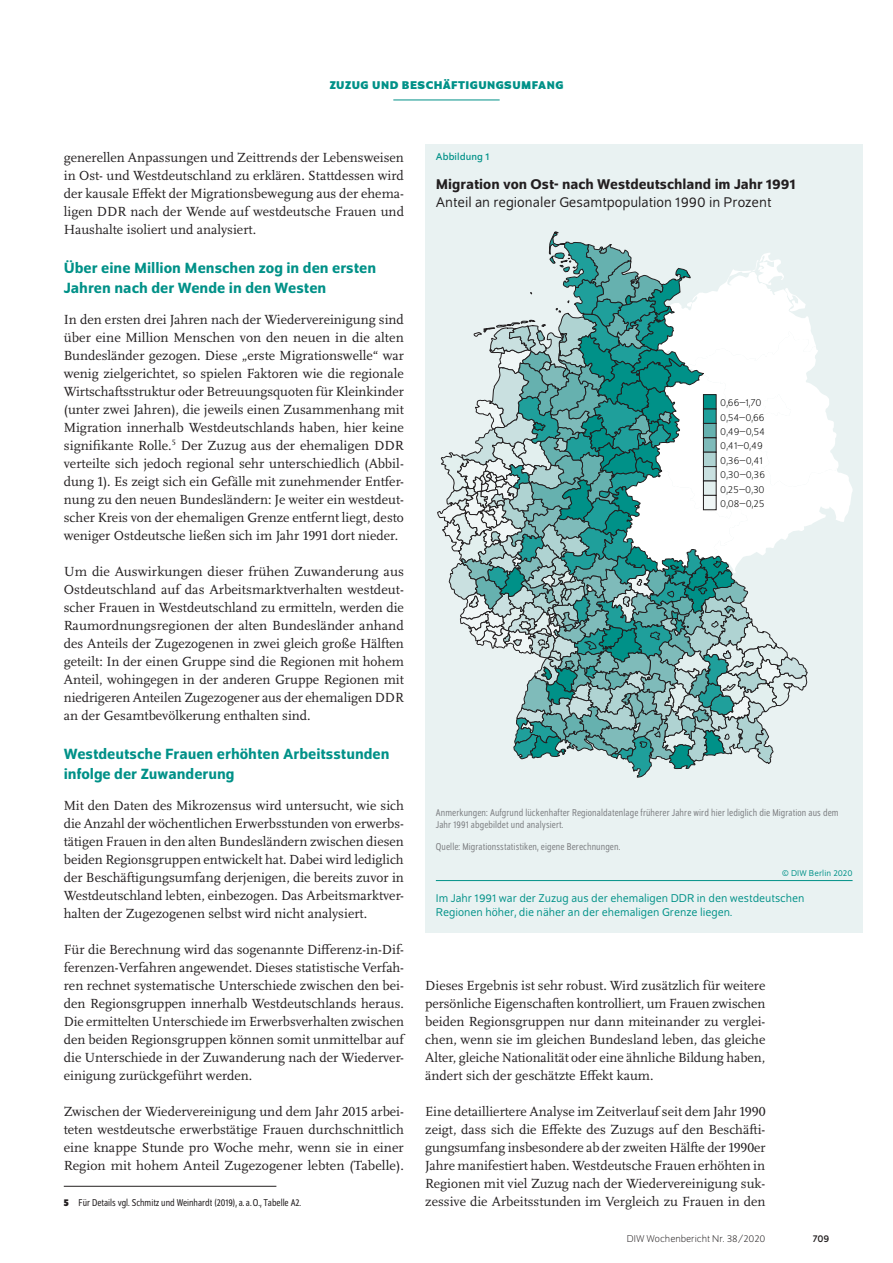
<style>
.page{position:relative;width:893px;height:1263px;background:#fff}
.page>*{position:absolute;margin:0;border:0;box-sizing:border-box;transform-origin:0 0}
.t1{font:500 15.75px/19.5px "Schumpeter";color:#009188}
.t2{font:15px "Schumpeter Blond";color:#231f20}
.t3{font:500 15px "Schumpeter";color:#231f20}
.t4{font:13.8px/18px "Scala Pro";color:#231f20;text-align:justify}
.t5{font:12px/13.5px "Schumpeter Blond";color:#009188}
.t6{font:700 12px "Schumpeter";color:#009188}
.t7{font:300 10.65px/14.4px "Schumpeter";color:#000001}
.t8{font:semi-condensed 10.5px/12.8px "Schumpeter Blond";letter-spacing:.01em;color:#808285}
.t9{font:semi-condensed 10.5px "Schumpeter Blond";color:#231f20}
.t10{font:300 10.5px "Schumpeter";color:#231f20}
.t11{font:10.5px "Schumpeter";letter-spacing:.01em;color:#009188}
.t12{font:10.5px "Schumpeter";color:#231f20}
.t13{font:9px "Schumpeter Blond";letter-spacing:.01em;color:#009188}
.s1{font-family:"Schumpeter";font-weight:700}
</style>
<div class="page">
<hr style="left:393px;top:100px;width:107px;height:1px;background:#009188">
<hr style="left:64px;top:1186px;width:212px;height:1px;background:#231f20">
<div style="left:425px;top:144px;width:438px;height:789px;background:#e9f2f2"></div>
<svg style="left:437px;top:231px;width:416px;height:547px"></svg>
<div style="left:703px;top:395px;width:13px;height:14px;background:#009188"></div>
<div style="left:703px;top:394px;width:13px;height:15px;border:1px solid #231f20"></div>
<div style="left:703px;top:409px;width:13px;height:14px;background:#1f9f9b"></div>
<div style="left:703px;top:409px;width:13px;height:15px;border:1px solid #231f20"></div>
<div style="left:703px;top:423px;width:13px;height:15px;background:#66b1af"></div>
<div style="left:703px;top:423px;width:13px;height:15px;border:1px solid #231f20"></div>
<div style="left:703px;top:438px;width:13px;height:14px;background:#7fbbba"></div>
<div style="left:703px;top:438px;width:13px;height:14px;border:1px solid #231f20"></div>
<div style="left:703px;top:452px;width:13px;height:15px;background:#afd3d2"></div>
<div style="left:703px;top:452px;width:13px;height:15px;border:1px solid #231f20"></div>
<div style="left:703px;top:467px;width:13px;height:14px;background:#c9e0e0"></div>
<div style="left:703px;top:466px;width:13px;height:15px;border:1px solid #231f20"></div>
<div style="left:703px;top:481px;width:13px;height:14px;background:#e2efee"></div>
<div style="left:703px;top:481px;width:13px;height:15px;border:1px solid #231f20"></div>
<div style="left:703px;top:495px;width:13px;height:15px;background:#f0f6f6"></div>
<div style="left:703px;top:495px;width:13px;height:15px;border:1px solid #231f20"></div>
<hr style="left:436px;top:880px;width:417px;height:1px;background:#009188">
<p class="t6" style="left:330px;top:79px;width:16px">ZUZUG</p>
<p class="t6" style="left:372px;top:79px;width:10px">UND</p>
<p class="t6" style="left:402px;top:79px;width:18px">BESCHÄFTIGUNGSUMFANG</p>
<p class="t4" style="left:64px;top:148px;width:342px">generellen Anpassungen und Zeittrends der Lebensweisen in Ost- und Westdeutschland zu erklären. Stattdessen wird der kausale Effekt der Migrationsbewegung aus der ehema&shy;ligen DDR nach der Wende auf westdeutsche Frauen und Haushalte isoliert und analysiert.</p>
<p class="t1" style="left:64px;top:258px;width:314px">Über eine Million Menschen zog in den ersten<br>Jahren nach der Wende in den Westen</p>
<p class="t4" style="left:64px;top:310px;width:342px">In den ersten drei Jahren nach der Wiedervereinigung sind über eine Million Menschen von den neuen in die alten Bundesländer gezogen. Diese „erste Migrationswelle“ war wenig zielgerichtet, so spielen Faktoren wie die regionale Wirtschaftsstruktur oder Betreuungsquoten für Kleinkinder (unter zwei Jahren), die jeweils einen Zusammenhang mit Migration innerhalb Westdeutschlands haben, hier keine signifikante Rolle.<sup>5</sup> Der Zuzug aus der ehemaligen DDR verteilte sich jedoch regional sehr unterschiedlich (Abbil&shy;dung 1). Es zeigt sich ein Gefälle mit zunehmender Entfer&shy;nung zu den neuen Bundesländern: Je weiter ein westdeut&shy;scher Kreis von der ehemaligen Grenze entfernt liegt, desto weniger Ostdeutsche ließen sich im Jahr 1991 dort nieder.</p>
<p class="t4" style="left:64px;top:562px;width:342px">Um die Auswirkungen dieser frühen Zuwanderung aus Ostdeutschland auf das Arbeitsmarktverhalten westdeut&shy;scher Frauen in Westdeutschland zu ermitteln, werden die Raumordnungsregionen der alten Bundesländer anhand des Anteils der Zugezogenen in zwei gleich große Hälften geteilt: In der einen Gruppe sind die Regionen mit hohem Anteil, wohingegen in der anderen Gruppe Regionen mit niedrigeren Anteilen Zugezogener aus der ehemaligen DDR an der Gesamtbevölkerung enthalten sind.</p>
<p class="t1" style="left:64px;top:744px;width:327px">Westdeutsche Frauen erhöhten Arbeitsstunden infolge der Zuwanderung</p>
<p class="t4" style="left:64px;top:796px;width:342px">Mit den Daten des Mikrozensus wird untersucht, wie sich die Anzahl der wöchentlichen Erwerbsstunden von erwerbs&shy;tätigen Frauen in den alten Bundesländern zwischen diesen beiden Regionsgruppen entwickelt hat. Dabei wird lediglich der Beschäftigungsumfang derjenigen, die bereits zuvor in Westdeutschland lebten, einbezogen. Das Arbeitsmarktver&shy;halten der Zugezogenen selbst wird nicht analysiert.</p>
<p class="t4" style="left:64px;top:940px;width:342px">Für die Berechnung wird das sogenannte Differenz-in-Dif&shy;ferenzen-Verfahren angewendet. Dieses statistische Verfah&shy;ren rechnet systematische Unterschiede zwischen den bei&shy;den Regionsgruppen innerhalb Westdeutschlands heraus.<br>Die ermittelten Unterschiede im Erwerbsverhalten zwischen den beiden Regionsgruppen können somit unmittelbar auf die Unterschiede in der Zuwanderung nach der Wiederver&shy;einigung zurückgeführt werden.</p>
<p class="t4" style="left:64px;top:1102px;width:342px">Zwischen der Wiedervereinigung und dem Jahr 2015 arbei&shy;teten westdeutsche erwerbstätige Frauen durchschnittlich eine knappe Stunde pro Woche mehr, wenn sie in einer Region mit hohem Anteil Zugezogener lebten (Tabelle).</p>
<p class="t9" style="left:64px;top:1198px;width:239px"><span class="s1">5</span> Für Details vgl. Schmitz und Weinhardt (2019), a.a.O., Tabelle A2.</p>
<p class="t11" style="left:436px;top:151px;width:55px">Abbildung 1</p>
<p class="t3" style="left:436px;top:176px;width:361px">Migration von Ost- nach Westdeutschland im Jahr 1991</p>
<p class="t2" style="left:436px;top:194px;width:337px">Anteil an regionaler Gesamtpopulation 1990 in Prozent</p>
<p class="t7" style="left:720px;top:396px;width:46px">0,66–1,70<br>0,54–0,66<br>0,49–0,54<br>0,41–0,49<br>0,36–0,41<br>0,30–0,36<br>0,25–0,30<br>0,08–0,25</p>
<p class="t8" style="left:436px;top:806px;width:404px">Anmerkungen: Aufgrund lückenhafter Regionaldatenlage früherer Jahre wird hier lediglich die Migration aus dem<br>Jahr 1991 abgebildet und analysiert.</p>
<p class="t8" style="left:436px;top:840px;width:186px">Quelle: Migrationsstatistiken, eigene Berechnungen.</p>
<p class="t13" style="left:782px;top:869px;width:72px">© DIW Berlin 2020</p>
<p class="t5" style="left:436px;top:892px;width:370px">Im Jahr 1991 war der Zuzug aus der ehemaligen DDR in den westdeutschen<br>Regionen höher, die näher an der ehemaligen Grenze liegen.</p>
<p class="t4" style="left:425px;top:976px;width:342px">Dieses Ergebnis ist sehr robust. Wird zusätzlich für weitere persönliche Eigenschaften kontrolliert, um Frauen zwischen beiden Regionsgruppen nur dann miteinander zu verglei&shy;chen, wenn sie im gleichen Bundesland leben, das gleiche Alter, gleiche Nationalität oder eine ähnliche Bildung haben, ändert sich der geschätzte Effekt kaum.</p>
<p class="t4" style="left:425px;top:1102px;width:342px">Eine detailliertere Analyse im Zeitverlauf seit dem Jahr 1990 zeigt, dass sich die Effekte des Zuzugs auf den Beschäfti&shy;gungsumfang insbesondere ab der zweiten Hälfte der 1990er Jahre manifestiert haben. Westdeutsche Frauen erhöhten in Regionen mit viel Zuzug nach der Wiedervereinigung suk&shy;zessive die Arbeitsstunden im Vergleich zu Frauen in den</p>
<p class="t10" style="left:627px;top:1234px;width:140px">DIW Wochenbericht Nr. 38/2020</p>
<p class="t12" style="left:813px;top:1233px;width:18px">709</p>
</div>
